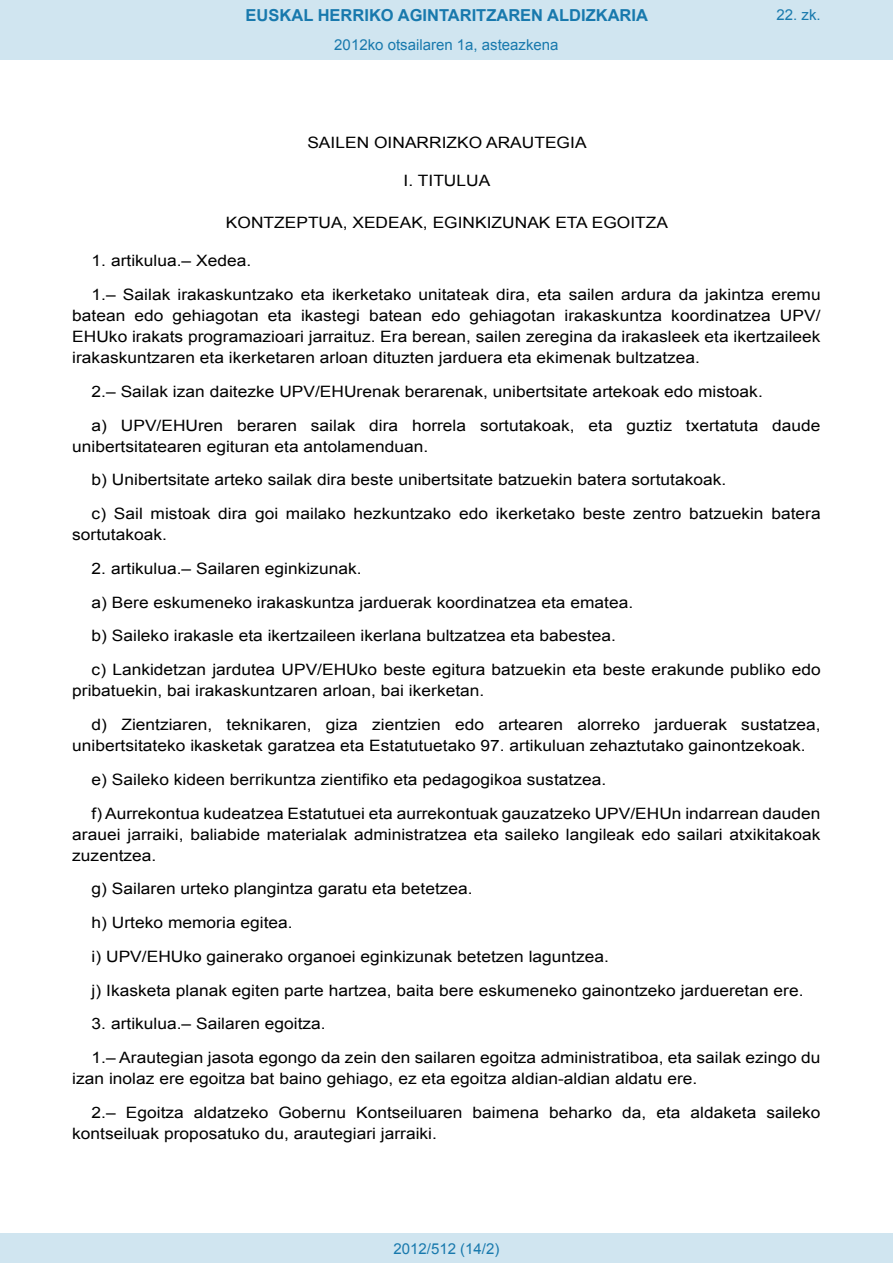
<style>
.page{position:relative;width:893px;height:1263px;background:#fff}
.page>*{position:absolute;margin:0;border:0;box-sizing:border-box;transform-origin:0 0}
.t1{font:700 16.5px "Arial";color:#1879ad}
.BOPVDetalle{font:15.6px/21px "Arial";color:#000;scale:1.11 1}
.BOPVClave{font:15.6px "Arial";color:#000;scale:1.11 1}
.BOPVClaveSin{font:15.6px "Arial";color:#000;scale:1.11 1}
.Paginacion_Centro{font:15px "Arial";color:#1879ad}
</style>
<div class="page">
<div style="left:0;top:0;width:893px;height:60px;background:#d0e5f0"></div>
<div style="left:0;top:1233px;width:893px;height:30px;background:#d0e5f0"></div>
<p class="t1" style="left:246px;top:4px;width:404px">EUSKAL HERRIKO AGINTARITZAREN ALDIZKARIA</p>
<p class="Paginacion_Centro" style="left:334px;top:35px;width:226px">2012ko otsailaren 1a, asteazkena</p>
<p class="Paginacion_Centro" style="left:776px;top:5px;width:46px">22. zk.</p>
<p class="BOPVClave" style="left:307px;top:132px;width:253px">SAILEN OINARRIZKO ARAUTEGIA</p>
<p class="BOPVClaveSin" style="left:404px;top:170px;width:80px">I. TITULUA</p>
<p class="BOPVClave" style="left:226px;top:213px;width:400px">KONTZEPTUA, XEDEAK, EGINKIZUNAK ETA EGOITZA</p>
<p class="BOPVDetalle" style="left:92px;top:251px;width:145px">1. artikulua.– Xedea.</p>
<p class="BOPVDetalle" style="left:72px;top:284px;width:676px;text-align:justify;text-indent:19px">1.– Sailak irakaskuntzako eta ikerketako unitateak dira, eta sailen ardura da jakintza eremu batean edo gehiagotan eta ikastegi batean edo gehiagotan irakaskuntza koordinatzea UPV/ EHUko irakats programazioari jarraituz. Era berean, sailen zeregina da irakasleek eta ikertzaileek irakaskuntzaren eta ikerketaren arloan dituzten jarduera eta ekimenak bultzatzea.</p>
<p class="BOPVDetalle" style="left:92px;top:381px;width:606px">2.– Sailak izan daitezke UPV/EHUrenak berarenak, unibertsitate artekoak edo mistoak.</p>
<p class="BOPVDetalle" style="left:72px;top:415px;width:676px;text-indent:19px">a) UPV/EHUren beraren sailak dira horrela sortutakoak, eta guztiz txertatuta daude unibertsitatearen egituran eta antolamenduan.</p>
<p class="BOPVDetalle" style="left:92px;top:470px;width:573px">b) Unibertsitate arteko sailak dira beste unibertsitate batzuekin batera sortutakoak.</p>
<p class="BOPVDetalle" style="left:72px;top:503px;width:676px;text-indent:19px">c) Sail mistoak dira goi mailako hezkuntzako edo ikerketako beste zentro batzuekin batera sortutakoak.</p>
<p class="BOPVDetalle" style="left:92px;top:558px;width:245px">2. artikulua.– Sailaren eginkizunak.</p>
<p class="BOPVDetalle" style="left:92px;top:592px;width:489px">a) Bere eskumeneko irakaskuntza jarduerak koordinatzea eta ematea.</p>
<p class="BOPVDetalle" style="left:92px;top:626px;width:474px">b) Saileko irakasle eta ikertzaileen ikerlana bultzatzea eta babestea.</p>
<p class="BOPVDetalle" style="left:72px;top:659px;width:676px;text-indent:19px">c) Lankidetzan jardutea UPV/EHUko beste egitura batzuekin eta beste erakunde publiko edo pribatuekin, bai irakaskuntzaren arloan, bai ikerketan.</p>
<p class="BOPVDetalle" style="left:72px;top:714px;width:676px;text-indent:19px">d) Zientziaren, teknikaren, giza zientzien edo artearen alorreko jarduerak sustatzea, unibertsitateko ikasketak garatzea eta Estatutuetako 97. artikuluan zehaztutako gainontzekoak.</p>
<p class="BOPVDetalle" style="left:92px;top:769px;width:465px">e) Saileko kideen berrikuntza zientifiko eta pedagogikoa sustatzea.</p>
<p class="BOPVDetalle" style="left:72px;top:803px;width:676px;text-align:justify;text-indent:19px">f) Aurrekontua kudeatzea Estatutuei eta aurrekontuak gauzatzeko UPV/EHUn indarrean dauden arauei jarraiki, baliabide materialak administratzea eta saileko langileak edo sailari atxikitakoak zuzentzea.</p>
<p class="BOPVDetalle" style="left:92px;top:878px;width:345px">g) Sailaren urteko plangintza garatu eta betetzea.</p>
<p class="BOPVDetalle" style="left:92px;top:912px;width:183px">h) Urteko memoria egitea.</p>
<p class="BOPVDetalle" style="left:92px;top:946px;width:468px">i) UPV/EHUko gainerako organoei eginkizunak betetzen laguntzea.</p>
<p class="BOPVDetalle" style="left:92px;top:980px;width:643px">j) Ikasketa planak egiten parte hartzea, baita bere eskumeneko gainontzeko jardueretan ere.</p>
<p class="BOPVDetalle" style="left:92px;top:1013px;width:212px">3. artikulua.– Sailaren egoitza.</p>
<p class="BOPVDetalle" style="left:72px;top:1047px;width:676px;text-indent:19px">1.– Arautegian jasota egongo da zein den sailaren egoitza administratiboa, eta sailak ezingo du izan inolaz ere egoitza bat baino gehiago, ez eta egoitza aldian-aldian aldatu ere.</p>
<p class="BOPVDetalle" style="left:72px;top:1102px;width:676px;text-indent:19px">2.– Egoitza aldatzeko Gobernu Kontseiluaren baimena beharko da, eta aldaketa saileko kontseiluak proposatuko du, arautegiari jarraiki.</p>
<p class="Paginacion_Centro" style="left:393px;top:1238px;width:107px">2012/512 (14/2)</p>
</div>
